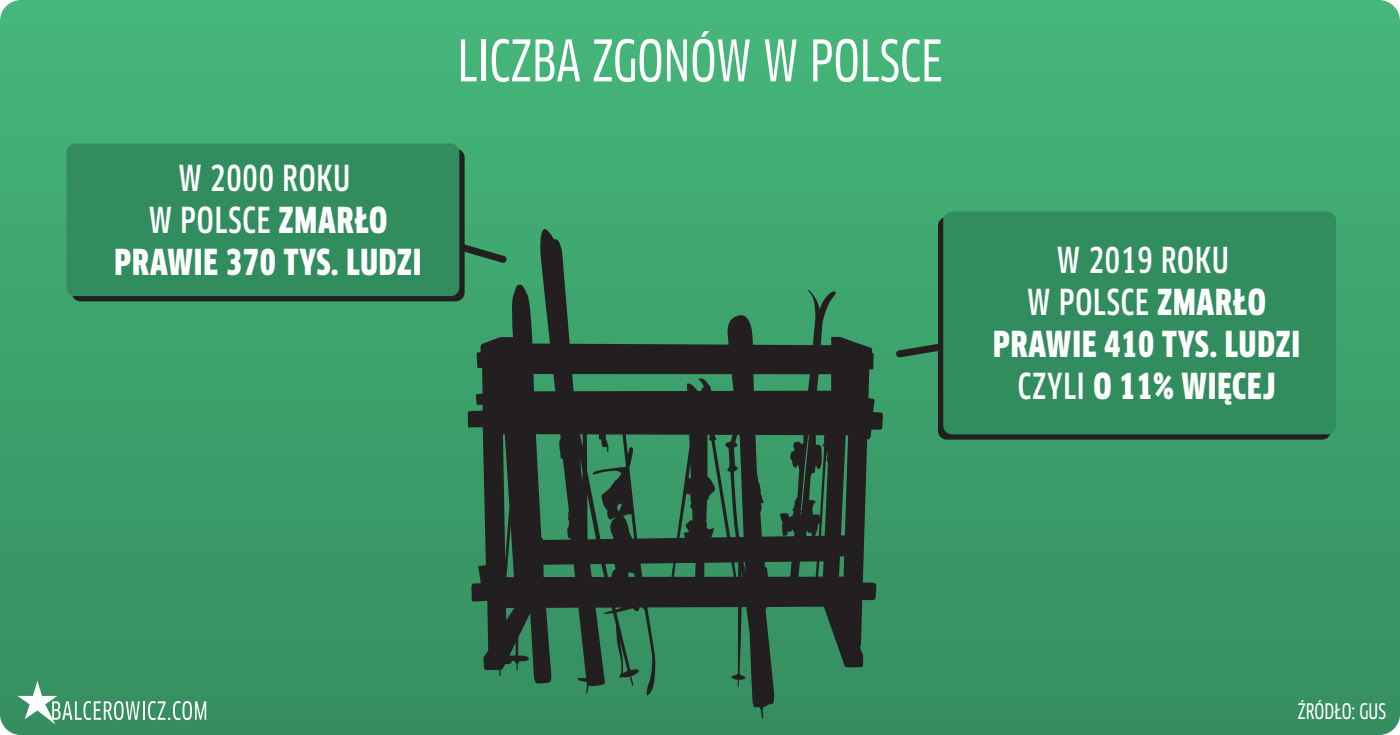
<style>
.page{position:relative;width:1400px;height:735px;background:#fff}
.page>*{position:absolute;margin:0;border:0;box-sizing:border-box;transform-origin:0 0}
.t1{font:56px "Clan Pro Cond News";color:#fff}
.t2{font:900 condensed 35px/42px "Clan Pro";letter-spacing:.025em;color:#fff;text-align:center}
.t3{font:21px "Clan Pro Cond News";color:#fff}
.s1{font-weight:500}
</style>
<div class="page">
<div style="left:0;top:0;width:1400px;height:735px;background:linear-gradient(to bottom,#45b77a,#358e60)"></div>
<svg style="left:468px;top:228px;width:415px;height:491px;background:#306448"></svg>
<svg style="left:18px;top:681px;width:188px;height:43px;background:#5ba47d"></svg>
<div style="left:72px;top:149px;width:393px;height:152px;background:#231f20;border-radius:9px"></div>
<svg style="left:459px;top:238px;width:53px;height:30px;background:#378059"></svg>
<div style="left:66px;top:144px;width:393px;height:152px;background:#318d5e;border-radius:9px"></div>
<div style="left:938px;top:217px;width:393px;height:223px;background:#231f20;border-radius:9px"></div>
<svg style="left:891px;top:339px;width:47px;height:23px"></svg>
<div style="left:943px;top:212px;width:393px;height:222px;background:#318d5e;border-radius:9px"></div>
<p class="t2" style="left:115px;top:157px;width:309px"><span class="s1">W 2000 ROKU<br>W POLSCE</span> ZMARŁO<br>PRAWIE 370 TYS. LUDZI</p>
<h1 class="t1" style="left:457px;top:28px;width:487px">LICZBA ZGONÓW W POLSCE</h1>
<p class="t2" style="left:993px;top:239px;width:309px"><span class="s1">W 2019 ROKU<br>W POLSCE</span> ZMARŁO<br>PRAWIE 410 TYS. LUDZI<br><span class="s1">CZYLI</span> O 11% WIĘCEJ</p>
<p class="t3" style="left:1298px;top:700px;width:90px">ŹRÓDŁO: GUS</p>
</div>
